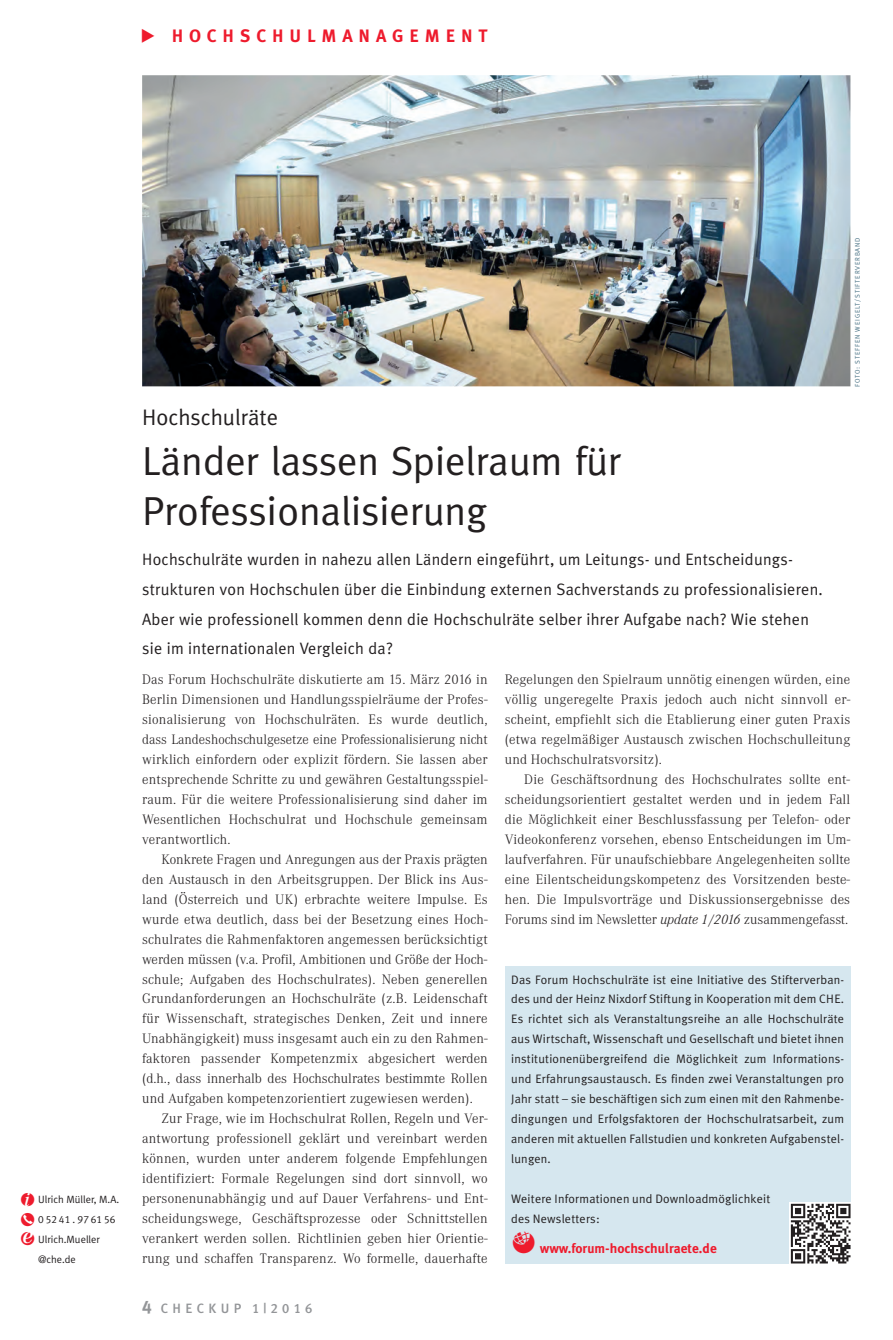
<style>
.page{position:relative;width:893px;height:1340px;background:#fff}
.page>*{position:absolute;margin:0;border:0;box-sizing:border-box;transform-origin:0 0}
.t1{font:40.5px/49.8px "Meta";color:#231f20}
.t2{font:22.5px "Meta Plus Normal";color:#231f20}
.t3{font:700 18px "Meta Plus";letter-spacing:.33em;color:#ee1b2d}
.t4{font:16.5px/29.8px "Meta Plus Normal";letter-spacing:.015em;color:#231f20}
.t5{font:300 14.25px/20px "Corporate A";letter-spacing:.015em;color:#231f20;text-align:justify}
.t6{font:700 13.5px "Meta Plus";color:#ee1b2d}
.t7{font:13.5px "Meta Plus Medium Caps";letter-spacing:.32em;color:#939598}
.t8{font:12.3px/20px "Meta Plus Normal";letter-spacing:.015em;color:#231f20;text-align:justify}
.t9{font:10.5px/20px "Meta Plus Normal";color:#231f20}
.t10{font:10.5px "Meta Plus Normal Caps";letter-spacing:.015em;color:#231f20}
.t11{font:6.75px "Meta Plus Normal";letter-spacing:.12em;color:#456f82}
.s1{font-family:"Meta Plus Bold Caps";font-size:18px}
.s2{font-style:italic}
</style>
<div class="page">
<div style="left:505px;top:965px;width:345px;height:298px;background:#d6e7ef"></div>
<svg style="left:789px;top:1201px;width:62px;height:63px"></svg>
<svg style="left:791px;top:1203px;width:59px;height:60px;background:#918f8f"></svg>
<img style="left:142px;top:75px;width:708px;height:311px">
<p class="t3" style="left:172px;top:26px;width:318px">HOCHSCHULMANAGEMENT</p>
<p class="t9" style="left:38px;top:1189px;width:83px">Ulrich Müller, M.A.</p>
<p class="t10" style="left:38px;top:1212px;width:79px">05241.976156</p>
<p class="t9" style="left:38px;top:1229px;width:63px">Ulrich.Mueller @che.de</p>
<h2 class="t2" style="left:142px;top:404px;width:138px">Hochschulräte</h2>
<h1 class="t1" style="left:142px;top:436px;width:480px">Länder lassen Spielraum für<br>Professionalisierung</h1>
<p class="t4" style="left:142px;top:544px;width:682px">Hochschulräte wurden in nahezu allen Ländern eingeführt, um Leitungs- und Entscheidungs - strukturen von Hochschulen über die Einbindung externen Sachverstands zu professionalisieren.<br>Aber wie professionell kommen denn die Hochschulräte selber ihrer Aufgabe nach? Wie stehen sie im internationalen Vergleich da?</p>
<p class="t11" style="left:853px;top:387px;width:151px;rotate:-90deg">FOTO: STEFFEN WEIGELT/STIFTERVERBAND</p>
<p class="t5" style="left:142px;top:669px;width:347px">Das Forum Hochschulräte diskutierte am 15. März 2016 in Berlin Dimensionen und Handlungsspielräume der Profes&shy;sionalisierung von Hochschulräten. Es wurde deutlich, dass Landeshochschulgesetze eine Professionalisierung nicht wirklich einfordern oder explizit fördern. Sie lassen aber entsprechende Schritte zu und gewähren Gestaltungsspiel&shy;raum. Für die weitere Professionalisierung sind daher im Wesentlichen Hochschulrat und Hochschule gemeinsam verantwortlich.</p>
<p class="t5" style="left:142px;top:849px;width:347px;text-indent:20px">Konkrete Fragen und Anregungen aus der Praxis prägten den Austausch in den Arbeitsgruppen. Der Blick ins Aus&shy;land (Österreich und UK) erbrachte weitere Impulse. Es wurde etwa deutlich, dass bei der Besetzung eines Hoch&shy;schulrates die Rahmenfaktoren angemessen berücksichtigt werden müssen (v.a. Profil, Ambitionen und Größe der Hoch - schule; Aufgaben des Hochschulrates). Neben generellen Grundanforderungen an Hochschulräte (z.B. Leidenschaft für Wissenschaft, strategisches Denken, Zeit und innere Unabhängigkeit) muss insgesamt auch ein zu den Rahmen&shy;faktoren passender Kompetenzmix abgesichert werden (d.h., dass innerhalb des Hochschulrates bestimmte Rollen und Aufgaben kompetenzorientiert zugewiesen werden).</p>
<p class="t5" style="left:142px;top:1108px;width:347px;text-indent:20px">Zur Frage, wie im Hochschulrat Rollen, Regeln und Ver&shy;antwortung professionell geklärt und vereinbart werden können, wurden unter anderem folgende Empfehlungen identifiziert: Formale Regelungen sind dort sinnvoll, wo personenunabhängig und auf Dauer Verfahrens- und Ent&shy;scheidungswege, Geschäftsprozesse oder Schnittstellen verankert werden sollen. Richtlinien geben hier Orientie&shy;rung und schaffen Transparenz. Wo formelle, dauerhafte</p>
<p class="t7" style="left:142px;top:1299px;width:172px"><span class="s1">4</span> CHECKUP 1|2016</p>
<p class="t5" style="left:505px;top:669px;width:347px">Regelungen den Spielraum unnötig einengen würden, eine völlig ungeregelte Praxis jedoch auch nicht sinnvoll er&shy;scheint, empfiehlt sich die Etablierung einer guten Praxis (etwa regelmäßiger Austausch zwischen Hochschulleitung und Hochschulratsvorsitz).</p>
<p class="t5" style="left:505px;top:769px;width:347px;text-indent:19px">Die Geschäftsordnung des Hochschulrates sollte ent&shy;scheidungsorientiert gestaltet werden und in jedem Fall die Möglichkeit einer Beschlussfassung per Telefon- oder Videokonferenz vorsehen, ebenso Entscheidungen im Um&shy;laufverfahren. Für unaufschiebbare Angelegenheiten sollte eine Eilentscheidungskompetenz des Vorsitzenden beste&shy;hen. Die Impulsvorträge und Diskussionsergebnisse des Forums sind im Newsletter <span class="s2">update 1/2016</span> zusammengefasst.</p>
<p class="t8" style="left:511px;top:969px;width:334px">Das Forum Hochschulräte ist eine Initiative des Stifterverban&shy;des und der Heinz Nixdorf Stiftung in Kooperation mit dem CHE.<br>Es richtet sich als Veranstaltungsreihe an alle Hochschulräte aus Wirtschaft, Wissenschaft und Gesellschaft und bietet ihnen institutionenübergreifend die Möglichkeit zum Informations&shy;und Erfahrungsaustausch. Es finden zwei Veranstaltungen pro Jahr statt – sie beschäftigen sich zum einen mit den Rahmenbe&shy;dingungen und Erfolgsfaktoren der Hochschulratsarbeit, zum anderen mit aktuellen Fallstudien und konkreten Aufgabenstel&shy;lungen.</p>
<p class="t8" style="left:511px;top:1188px;width:261px">Weitere Informationen und Downloadmöglichkeit des Newsletters:</p>
<p class="t6" style="left:540px;top:1240px;width:179px">www.forum-hochschulraete.de</p>
</div>
